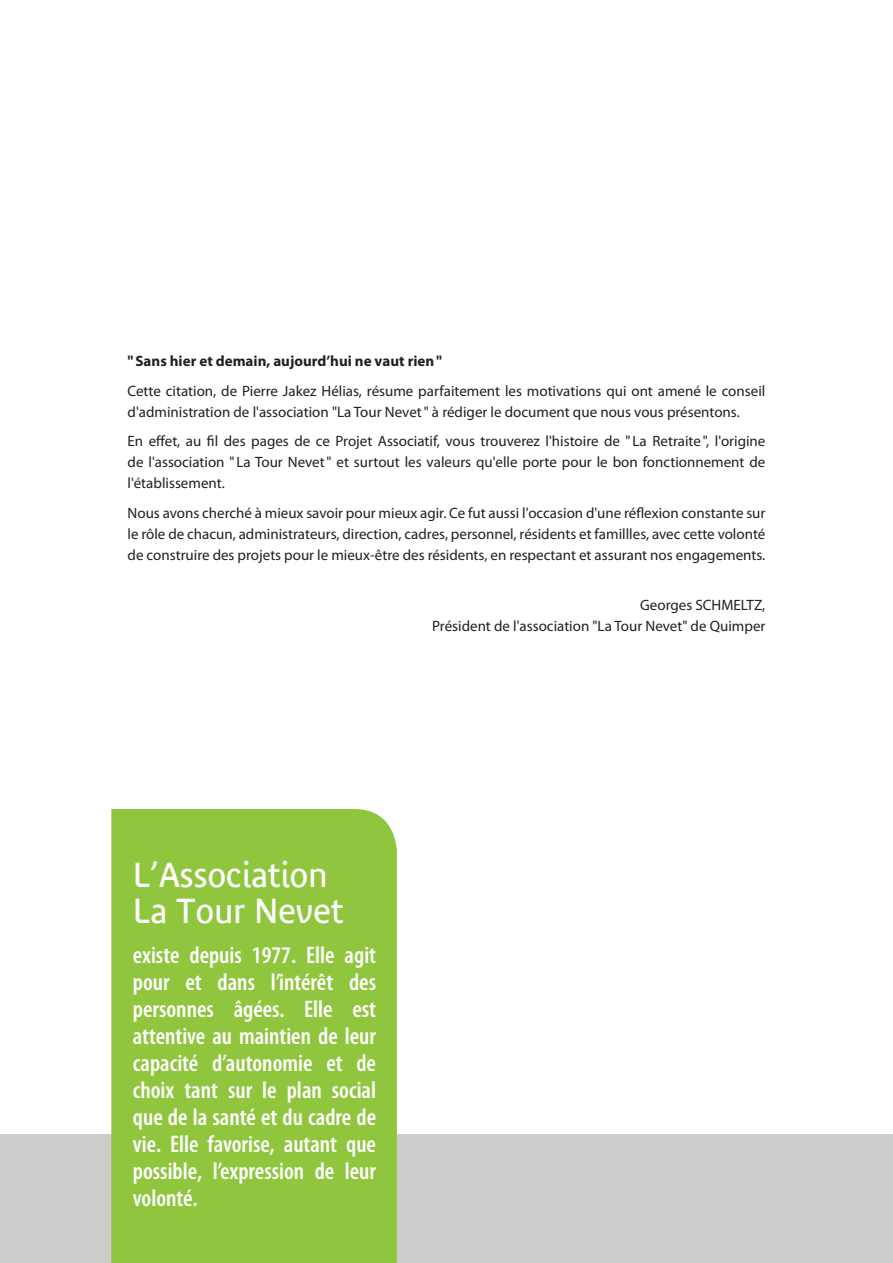
<style>
.page{position:relative;width:893px;height:1263px;background:#fff}
.page>*{position:absolute;margin:0;border:0;box-sizing:border-box;transform-origin:0 0}
.t1{font:34.5px "Bienvenue Beta";color:#fff}
.t2{font:600 condensed 24px/27px "Myriad Pro";color:#fff;text-align:justify}
.t3{font:15px/21px "Myriad Pro";color:#231f20;text-align:justify}
.t4{font:700 15px "Myriad Pro";color:#231f20}
</style>
<div class="page">
<div style="left:0;top:1134px;width:893px;height:129px;background:#cecccb"></div>
<div style="left:111px;top:809px;width:286px;height:454px;background:#8fc63e"></div>
<p class="t4" style="left:128px;top:351px;width:316px">"Sans hier et demain, aujourd’hui ne vaut rien"</p>
<p class="t3" style="left:128px;top:380px;width:639px">Cette citation, de Pierre Jakez Hélias, résume parfaitement les motivations qui ont amené le conseil d'administration de l'association "La Tour Nevet" à rédiger le document que nous vous présentons.</p>
<p class="t3" style="left:128px;top:430px;width:639px">En effet, au fil des pages de ce Projet Associatif, vous trouverez l'histoire de " La Retraite", l'origine de l'association " La Tour Nevet" et surtout les valeurs qu'elle porte pour le bon fonctionnement de l'établissement.</p>
<p class="t3" style="left:128px;top:502px;width:639px">Nous avons cherché à mieux savoir pour mieux agir. Ce fut aussi l'occasion d'une réflexion constante sur le rôle de chacun, administrateurs, direction, cadres, personnel, résidents et famillles, avec cette volonté de construire des projets pour le mieux-être des résidents, en respectant et assurant nos engagements.</p>
<p class="t3" style="left:432px;top:595px;width:335px;text-align:right">Georges SCHMELTZ,<br>Président de l'association "La Tour Nevet" de Quimper</p>
<p class="t1" style="left:133px;top:855px;width:196px">L’Association</p>
<p class="t1" style="left:133px;top:891px;width:212px">La Tour Nevet</p>
<p class="t2" style="left:133px;top:941px;width:245px">existe depuis 1977. Elle agit pour et dans l’intérêt des personnes âgées. Elle est attentive au maintien de leur capacité d’autonomie et de choix tant sur le plan social que de la santé et du cadre de vie. Elle favorise, autant que possible, l’expression de leur volonté.</p>
</div>
